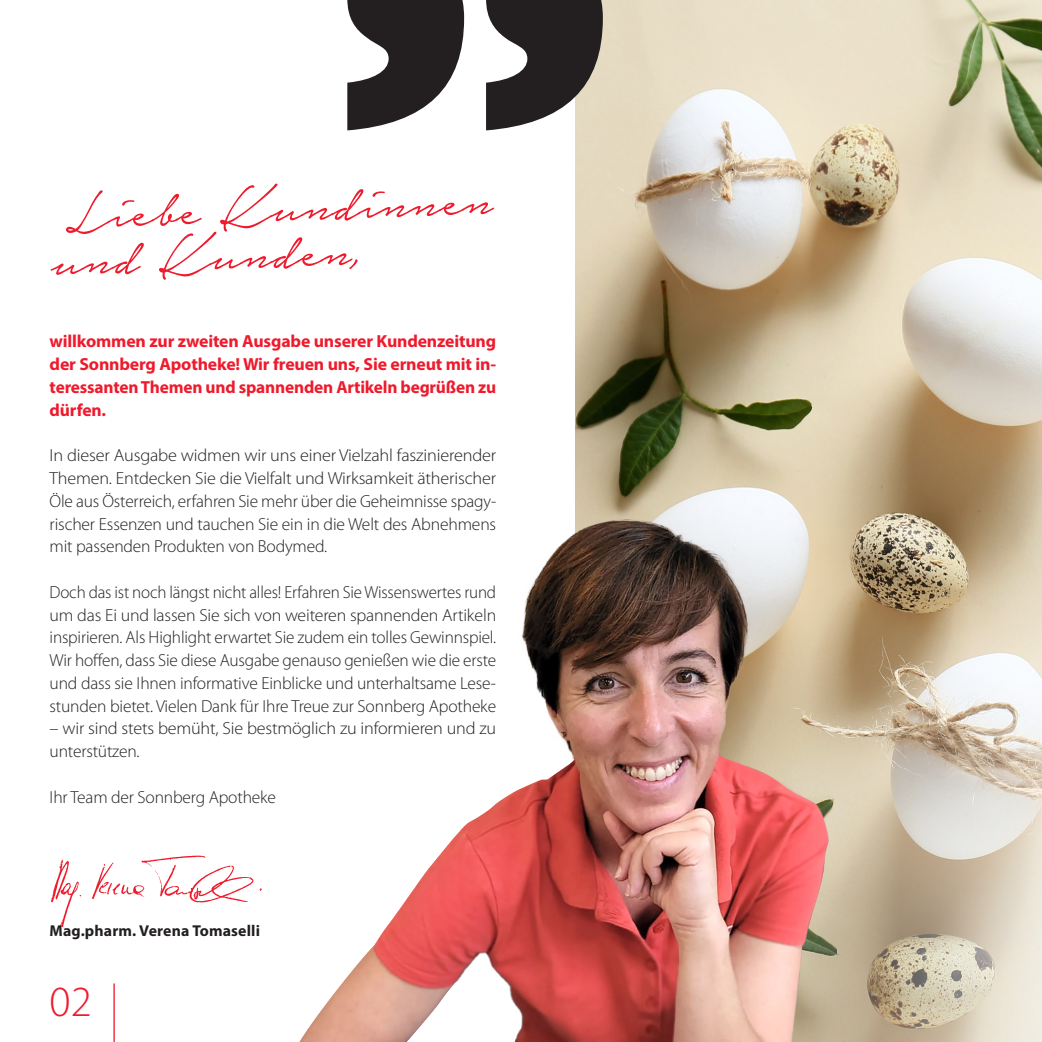
<style>
.page{position:relative;width:1042px;height:1042px;background:#fff}
.page>*{position:absolute;margin:0;border:0;box-sizing:border-box;transform-origin:0 0}
.t1{font:66.5px "Notera Personal Use Only";color:#ee1b2d}
.t2{font:300 43.23px "Myriad Pro";color:#ee1b2d}
.t3{font:300 17.5px/22.8px "Myriad Pro";letter-spacing:-.01em;color:#231f20;text-align:justify}
.t4{font:300 17.5px/22.8px "Myriad Pro";letter-spacing:-.01em;color:#231f20;text-align:justify;scale:1.04 1}
.t5{font:700 17.5px/22.8px "Myriad Pro";letter-spacing:-.01em;color:#ee1b2d;text-align:justify}
.t6{font:700 15.75px "Myriad Pro";letter-spacing:.01em;color:#231f20}
</style>
<div class="page">
<img style="left:575px;top:0;width:420px;height:458px">
<svg style="left:995px;top:0;width:47px;height:484px;background:#cac6ae"></svg>
<svg style="left:1022px;top:484px;width:20px;height:558px;background:#e7dfd0"></svg>
<img style="left:299px;top:458px;width:723px;height:584px">
<svg style="left:347px;top:0;width:256px;height:130px"></svg>
<img style="left:51px;top:855px;width:211px;height:71px">
<hr style="left:113px;top:983px;width:2px;height:59px;background:#ee1b2d">
<h1 class="t1" style="left:64px;top:181px;width:429px;rotate:-2deg">Liebe Kundinnen</h1>
<h1 class="t1" style="left:50px;top:228px;width:312px;rotate:-2deg">und Kunden,</h1>
<p class="t5" style="left:50px;top:330px;width:448px">willkommen zur zweiten Ausgabe unserer Kundenzeitung der Sonnberg Apotheke! Wir freuen uns, Sie erneut mit in&shy;teressanten Themen und spannenden Artikeln begrüßen zu dürfen.</p>
<p class="t4" style="left:50px;top:444px;width:431px">In dieser Ausgabe widmen wir uns einer Vielzahl faszinierender Themen. Entdecken Sie die Vielfalt und Wirksamkeit ätherischer Öle aus Österreich, erfahren Sie mehr über die Geheimnisse spagy&shy;rischer Essenzen und tauchen Sie ein in die Welt des Abnehmens mit passenden Produkten von Bodymed.</p>
<p class="t3" style="left:50px;top:581px;width:448px">Doch das ist noch längst nicht alles! Erfahren Sie Wissenswertes rund um das Ei und lassen Sie sich von weiteren spannenden Artikeln inspirieren. Als Highlight erwartet Sie zudem ein tolles Gewinnspiel.<br>Wir hoffen, dass Sie diese Ausgabe genauso genießen wie die erste und dass sie Ihnen informative Einblicke und unterhaltsame Lese&shy;stunden bietet. Vielen Dank für Ihre Treue zur Sonnberg Apotheke</p>
<p class="t4" style="left:50px;top:717px;width:431px">– wir sind stets bemüht, Sie bestmöglich zu informieren und zu unterstützen.</p>
<p class="t3" style="left:50px;top:785px;width:228px">Ihr Team der Sonnberg Apotheke</p>
<p class="t6" style="left:50px;top:920px;width:212px">Mag.pharm. Verena Tomaselli</p>
<h2 class="t2" style="left:50px;top:977px;width:44px">02</h2>
</div>
